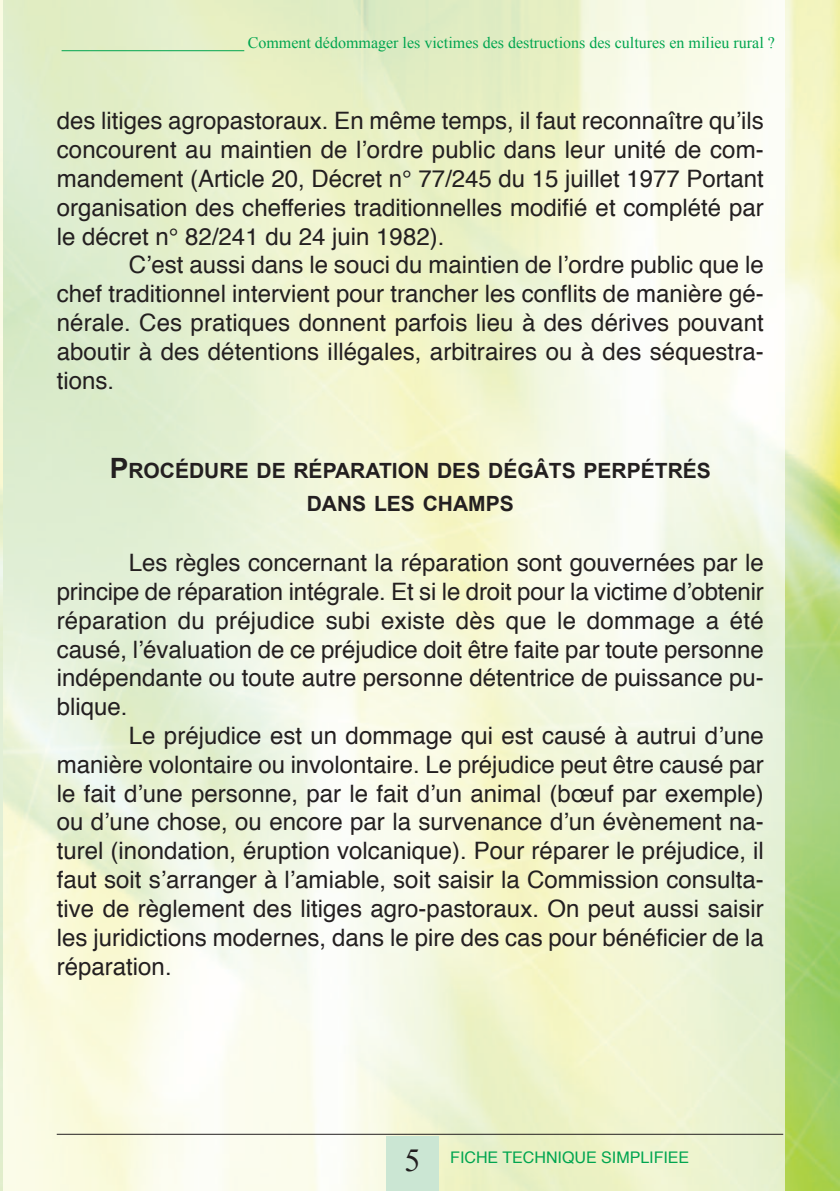
<style>
.page{position:relative;width:840px;height:1191px;background:#fff}
.page>*{position:absolute;margin:0;border:0;box-sizing:border-box;transform-origin:0 0}
.t1{font:32px "Times New Roman";color:#231f20}
.t2{font:24px/28.8px "Helvetica";color:#231f20;text-align:justify}
.t3{font:700 21px/33.6px "Arial";color:#231f20;text-align:center}
.t4{font:16px "Times New Roman";color:#00a54f}
.t5{font:16px "Helvetica";color:#00a54f}
.s1{font-size:28px}
</style>
<div class="page">
<img style="left:3px;top:0;width:781px;height:1191px">
<img style="left:784px;top:0;width:55px;height:1191px">
<div style="left:386px;top:1136px;width:52px;height:54px;background:#cbe6d3"></div>
<hr style="left:62px;top:50px;width:182px;height:1px;background:#00a54f">
<hr style="left:57px;top:1133px;width:725px;height:1px;background:#231f20">
<p class="t4" style="left:248px;top:34px;width:528px">Comment dédommager les victimes des destructions des cultures en milieu rural ?</p>
<p class="t2" style="left:57px;top:108px;width:708px">des litiges agropastoraux. En même temps, il faut reconnaître qu’ils concourent au maintien de l’ordre public dans leur unité de com&shy;mandement (Article 20, Décret n° 77/245 du 15 juillet 1977 Portant organisation des chefferies traditionnelles modifié et complété par le décret n° 82/241 du 24 juin 1982).</p>
<p class="t2" style="left:57px;top:252px;width:708px;text-indent:72px">C’est aussi dans le souci du maintien de l’ordre public que le chef traditionnel intervient pour trancher les conflits de manière gé&shy;nérale. Ces pratiques donnent parfois lieu à des dérives pouvant aboutir à des détentions illégales, arbitraires ou à des séquestra&shy;tions.</p>
<p class="t3" style="left:110px;top:453px;width:602px"><span class="s1">P</span>ROCÉDURE DE RÉPARATION DES DÉGÂTS PERPÉTRÉS<br>DANS LES CHAMPS</p>
<p class="t2" style="left:57px;top:550px;width:708px;text-indent:72px">Les règles concernant la réparation sont gouvernées par le principe de réparation intégrale. Et si le droit pour la victime d’obtenir réparation du préjudice subi existe dès que le dommage a été causé, l’évaluation de ce préjudice doit être faite par toute personne indépendante ou toute autre personne détentrice de puissance pu&shy;blique.</p>
<p class="t2" style="left:57px;top:723px;width:708px;text-indent:72px">Le préjudice est un dommage qui est causé à autrui d’une manière volontaire ou involontaire. Le préjudice peut être causé par le fait d’une personne, par le fait d’un animal (bœuf par exemple) ou d’une chose, ou encore par la survenance d’un évènement na&shy;turel (inondation, éruption volcanique). Pour réparer le préjudice, il faut soit s’arranger à l’amiable, soit saisir la Commission consulta&shy;tive de règlement des litiges agro-pastoraux. On peut aussi saisir les juridictions modernes, dans le pire des cas pour bénéficier de la réparation.</p>
<h1 class="t1" style="left:404px;top:1142px;width:17px">5</h1>
<p class="t5" style="left:450px;top:1151px;width:240px">FICHE TECHNIQUE SIMPLIFIEE</p>
</div>
